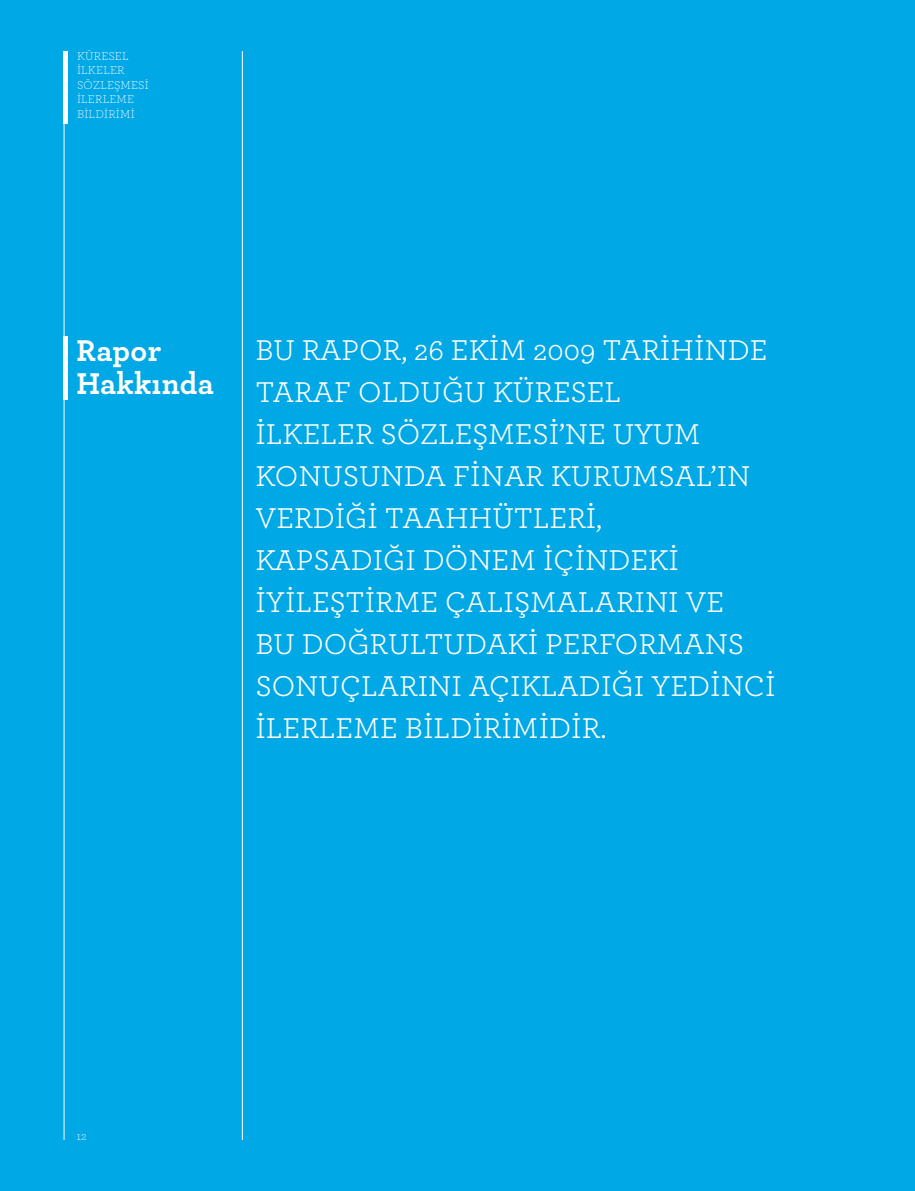
<style>
.page{position:relative;width:915px;height:1191px;background:#fff}
.page>*{position:absolute;margin:0;border:0;box-sizing:border-box;transform-origin:0 0}
.t1{font:700 31.5px/33px "Archer Pro";letter-spacing:.01em;color:#fff}
.t2{font:30px/42px "Archer Pro";color:#fff}
.t3{font:300 12px/14.4px "Archer Pro";letter-spacing:.02em;color:#fff}
</style>
<div class="page">
<div style="left:0;top:0;width:914px;height:1191px;background:#00a8e5"></div>
<hr style="left:64px;top:51px;width:1px;height:1089px;background:#fff">
<hr style="left:242px;top:51px;width:1px;height:1089px;background:#fff">
<hr style="left:64px;top:51px;width:4px;height:72px;background:#fff">
<hr style="left:64px;top:336px;width:4px;height:64px;background:#fff">
<p class="t3" style="left:77px;top:48px;width:73px">KÜRESEL<br>İLKELER<br>SÖZLEŞMESİ<br>İLERLEME<br>BİLDİRİMİ</p>
<p class="t1" style="left:77px;top:332px;width:139px">Rapor<br>Hakkında</p>
<p class="t2" style="left:255px;top:328px;width:518px">BU RAPOR, 26 EKIM 2009 TARIHINDE<br>TARAF OLDUĞU KÜRESEL<br>İLKELER SÖZLEŞMESI’NE UYUM<br>KONUSUNDA FINAR KURUMSAL’IN<br>VERDIĞI TAAHHÜTLERI,<br>KAPSADIĞI DÖNEM IÇINDEKI<br>IYILEŞTIRME ÇALIŞMALARINI VE<br>BU DOĞRULTUDAKI PERFORMANS<br>SONUÇLARINI AÇIKLADIĞI YEDINCI<br>ILERLEME BILDIRIMIDIR.</p>
<p class="t3" style="left:77px;top:1128px;width:12px">12</p>
</div>
